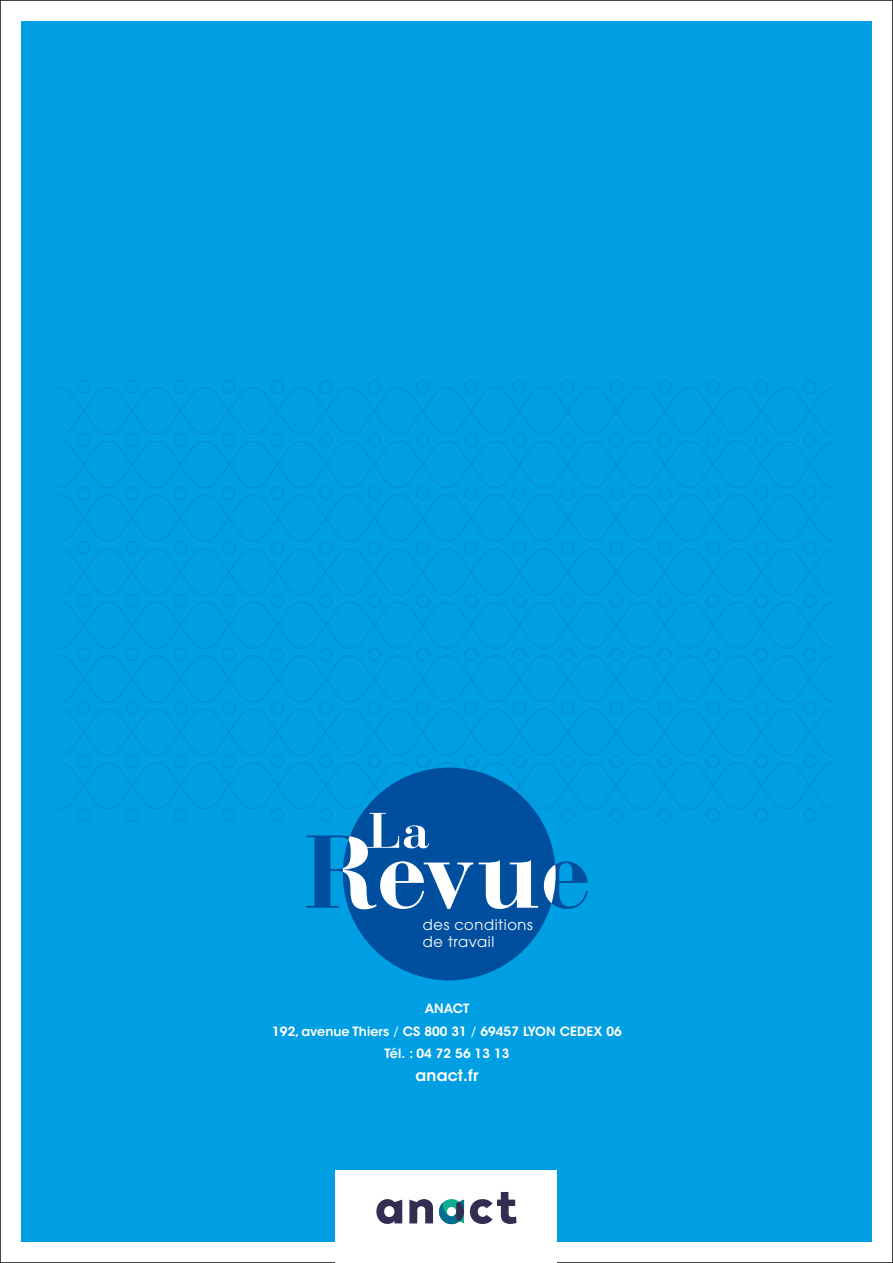
<style>
.page{position:relative;width:893px;height:1263px;background:#fff}
.page>*{position:absolute;margin:0;border:0;box-sizing:border-box;transform-origin:0 0}
._03-texte_courant{font:600 15.75px "ITC Avant Garde Std";letter-spacing:.005em;color:#fff}
.t1{font:14.7px/17.4px "Avant Garde";letter-spacing:.045em;color:#fff}
._03-texte_courant-2{font:600 12.75px/22.5px "ITC Avant Garde Std";letter-spacing:.005em;color:#fff;text-align:center}
.s1{font-family:"Avant Garde";font-weight:400}
</style>
<div class="page">
<div style="left:21px;top:21px;width:851px;height:1221px;background:#009fe3"></div>
<div style="left:77px;top:541px;width:13px;height:13px;border:1px solid #312b6b;border-radius:50%"></div>
<div style="left:125px;top:541px;width:14px;height:13px;border:1px solid #312b6b;border-radius:50%"></div>
<div style="left:174px;top:541px;width:13px;height:13px;border:1px solid #312b6b;border-radius:50%"></div>
<div style="left:222px;top:541px;width:14px;height:13px;border:1px solid #312b6b;border-radius:50%"></div>
<div style="left:271px;top:541px;width:13px;height:13px;border:1px solid #312b6b;border-radius:50%"></div>
<div style="left:319px;top:541px;width:14px;height:13px;border:1px solid #312b6b;border-radius:50%"></div>
<div style="left:367px;top:541px;width:14px;height:13px;border:1px solid #312b6b;border-radius:50%"></div>
<div style="left:416px;top:541px;width:13px;height:13px;border:1px solid #312b6b;border-radius:50%"></div>
<div style="left:464px;top:541px;width:14px;height:13px;border:1px solid #312b6b;border-radius:50%"></div>
<div style="left:513px;top:541px;width:13px;height:13px;border:1px solid #312b6b;border-radius:50%"></div>
<div style="left:561px;top:541px;width:14px;height:13px;border:1px solid #312b6b;border-radius:50%"></div>
<div style="left:609px;top:541px;width:14px;height:13px;border:1px solid #312b6b;border-radius:50%"></div>
<div style="left:658px;top:541px;width:13px;height:13px;border:1px solid #312b6b;border-radius:50%"></div>
<div style="left:706px;top:541px;width:14px;height:13px;border:1px solid #312b6b;border-radius:50%"></div>
<div style="left:755px;top:541px;width:13px;height:13px;border:1px solid #312b6b;border-radius:50%"></div>
<div style="left:803px;top:541px;width:14px;height:13px;border:1px solid #312b6b;border-radius:50%"></div>
<div style="left:77px;top:380px;width:13px;height:13px;border:1px solid #312b6b;border-radius:50%"></div>
<div style="left:125px;top:380px;width:14px;height:13px;border:1px solid #312b6b;border-radius:50%"></div>
<div style="left:174px;top:380px;width:13px;height:13px;border:1px solid #312b6b;border-radius:50%"></div>
<div style="left:222px;top:380px;width:14px;height:13px;border:1px solid #312b6b;border-radius:50%"></div>
<div style="left:271px;top:380px;width:13px;height:13px;border:1px solid #312b6b;border-radius:50%"></div>
<div style="left:319px;top:380px;width:14px;height:13px;border:1px solid #312b6b;border-radius:50%"></div>
<div style="left:367px;top:380px;width:14px;height:13px;border:1px solid #312b6b;border-radius:50%"></div>
<div style="left:416px;top:380px;width:13px;height:13px;border:1px solid #312b6b;border-radius:50%"></div>
<div style="left:464px;top:380px;width:14px;height:13px;border:1px solid #312b6b;border-radius:50%"></div>
<div style="left:513px;top:380px;width:13px;height:13px;border:1px solid #312b6b;border-radius:50%"></div>
<div style="left:561px;top:380px;width:14px;height:13px;border:1px solid #312b6b;border-radius:50%"></div>
<div style="left:609px;top:380px;width:14px;height:13px;border:1px solid #312b6b;border-radius:50%"></div>
<div style="left:658px;top:380px;width:13px;height:13px;border:1px solid #312b6b;border-radius:50%"></div>
<div style="left:706px;top:380px;width:14px;height:13px;border:1px solid #312b6b;border-radius:50%"></div>
<div style="left:755px;top:380px;width:13px;height:13px;border:1px solid #312b6b;border-radius:50%"></div>
<svg style="left:60px;top:387px;width:774px;height:155px"></svg>
<div style="left:803px;top:380px;width:14px;height:13px;border:1px solid #312b6b;border-radius:50%"></div>
<div style="left:336px;top:1170px;width:221px;height:92px;background:#fff"></div>
<svg style="left:470px;top:1192px;width:47px;height:32px"></svg>
<svg style="left:376px;top:1199px;width:26px;height:25px"></svg>
<svg style="left:439px;top:1199px;width:25px;height:25px"></svg>
<svg style="left:409px;top:1199px;width:24px;height:24px"></svg>
<div style="left:343px;top:767px;width:213px;height:213px;background:#004f9f;border-radius:50%"></div>
<svg style="left:60px;top:548px;width:774px;height:361px"></svg>
<p class="t1" style="left:423px;top:916px;width:112px">des conditions de travail</p>
<p class="_03-texte_courant-2" style="left:425px;top:997px;width:46px">ANACT</p>
<p class="_03-texte_courant-2" style="left:272px;top:1020px;width:351px">192, avenue Thiers <span class="s1">/</span> CS 800 31 <span class="s1">/</span> 69457 LYON CEDEX 06<br>Tél. : 04 72 56 13 13</p>
<p class="_03-texte_courant" style="left:416px;top:1065px;width:64px">anact.fr</p>
</div>
